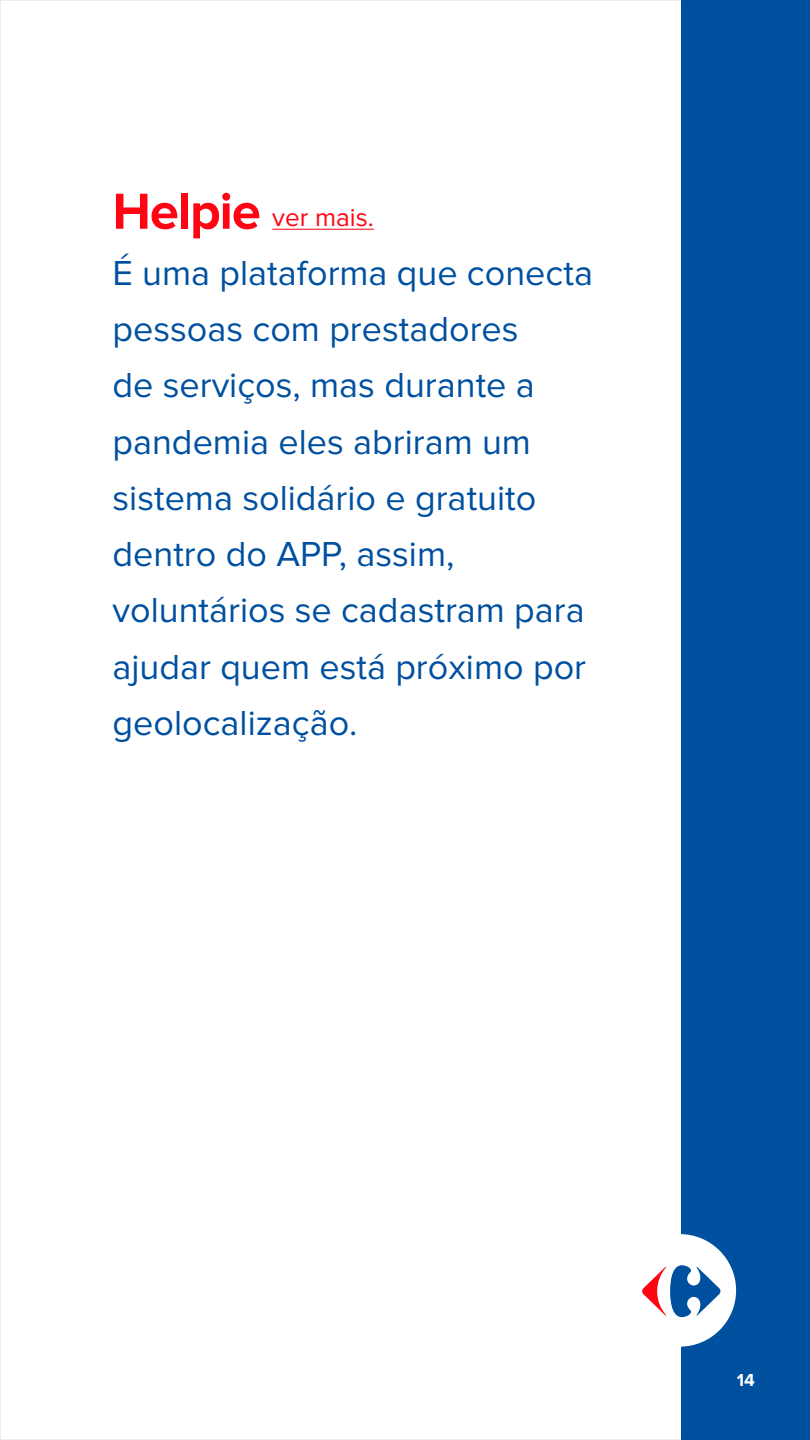
<style>
.page{position:relative;width:810px;height:1440px;background:#fff}
.page>*{position:absolute;margin:0;border:0;box-sizing:border-box;transform-origin:0 0}
.t1{font:700 52.5px "Proxima Nova";letter-spacing:-.02em;color:#ff0514}
.t2{font:36px/56.2px "Proxima Nova";color:#0050a0}
.t3{font:26.1px "Proxima Nova";color:#ff0514}
.t4{font:700 18px "Proxima Nova";color:#fff}
</style>
<div class="page">
<hr style="left:272px;top:229px;width:102px;height:1px;background:#ff0514">
<div style="left:682px;top:0;width:128px;height:1440px;background:#0050a0"></div>
<div style="left:623px;top:1234px;width:113px;height:113px;background:#fff;border-radius:50%"></div>
<svg style="left:642px;top:1265px;width:78px;height:52px"></svg>
<h1 class="t1" style="left:112px;top:187px;width:150px">Helpie</h1>
<p class="t2" style="left:113px;top:246px;width:482px">É uma plataforma que conecta pessoas com prestadores<br>de serviços, mas durante a pandemia eles abriram um sistema solidário e gratuito dentro do APP, assim, voluntários se cadastram para ajudar quem está próximo por geolocalização.</p>
<p class="t3" style="left:272px;top:205px;width:103px">ver mais.</p>
<p class="t4" style="left:737px;top:1372px;width:20px">14</p>
</div>
